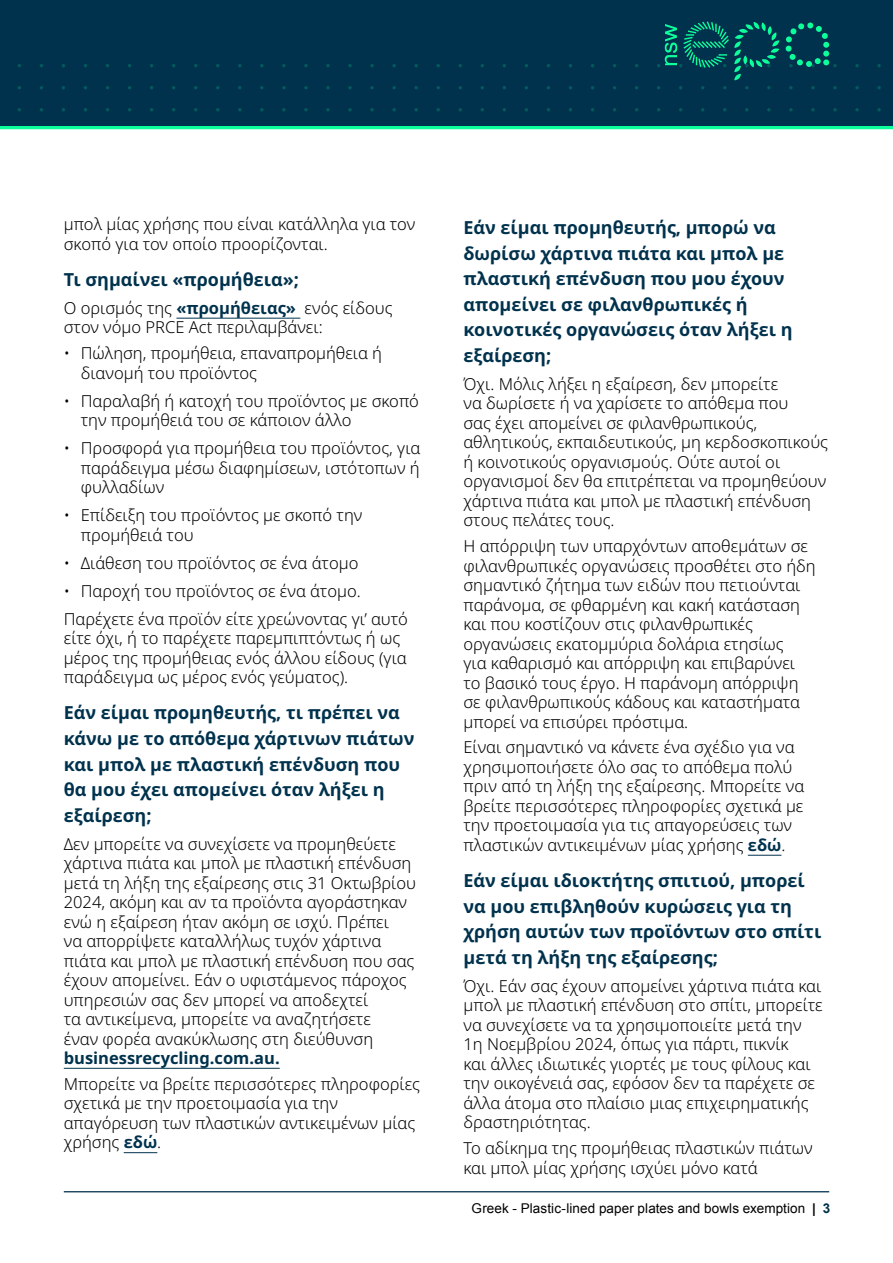
<style>
.page{position:relative;width:893px;height:1263px;background:#fff}
.page>*{position:absolute;margin:0;border:0;box-sizing:border-box;transform-origin:0 0}
.H3__Blue{font:700 18px/25.5px "Noto Sans";color:#00324d}
.Body{font:300 16.5px/19.5px "Noto Sans";color:#000}
.t1{font:13.5px "Arial";letter-spacing:.005em;color:#000}
.s1{font-weight:700;color:#00324d}
.s2{font-weight:700}
</style>
<div class="page">
<hr style="left:0;top:125px;width:893px;height:4px;background:#0dff9c">
<div style="left:0;top:0;width:893px;height:126px;background:#00324d"></div>
<svg style="left:17px;top:58px;width:864px;height:54px"></svg>
<hr style="left:64px;top:1191px;width:765px;height:1px;background:#00324d">
<svg style="left:665px;top:21px;width:164px;height:59px"></svg>
<hr style="left:176px;top:318px;width:124px;height:1px;background:#00324d">
<hr style="left:64px;top:1068px;width:216px;height:1px;background:#00324d">
<hr style="left:124px;top:1152px;width:33px;height:1px;background:#00324d">
<hr style="left:748px;top:855px;width:33px;height:1px;background:#00324d">
<p class="Body" style="left:64px;top:215px;width:353px">μπολ μίας χρήσης που είναι κατάλληλα για τον σκοπό για τον οποίο προορίζονται.</p>
<h3 class="H3__Blue" style="left:64px;top:267px;width:237px">Τι σημαίνει «προμήθεια»;</h3>
<p class="Body" style="left:64px;top:299px;width:330px">Ο ορισμός της <span class="s1">«προμήθειας»</span> ενός είδους στον νόμο PRCE Act περιλαμβάνει:</p>
<p class="Body" style="left:81px;top:344px;width:303px;text-indent:-17px">• Πώληση, προμήθεια, επαναπρομήθεια ή διανομή του προϊόντος</p>
<p class="Body" style="left:81px;top:391px;width:340px;text-indent:-17px">• Παραλαβή ή κατοχή του προϊόντος με σκοπό την προμήθειά του σε κάποιον άλλο</p>
<p class="Body" style="left:81px;top:439px;width:341px;text-align:justify;text-indent:-17px">• Προσφορά για προμήθεια του προϊόντος, για παράδειγμα μέσω διαφημίσεων, ιστότοπων ή φυλλαδίων</p>
<p class="Body" style="left:81px;top:506px;width:283px;text-indent:-17px">• Επίδειξη του προϊόντος με σκοπό την προμήθειά του</p>
<p class="Body" style="left:64px;top:553px;width:296px">• Διάθεση του προϊόντος σε ένα άτομο</p>
<p class="Body" style="left:64px;top:581px;width:299px">• Παροχή του προϊόντος σε ένα άτομο.</p>
<p class="Body" style="left:64px;top:609px;width:346px">Παρέχετε ένα προϊόν είτε χρεώνοντας γι’ αυτό είτε όχι, ή το παρέχετε παρεμπιπτόντως ή ως μέρος της προμήθειας ενός άλλου είδους (για παράδειγμα ως μέρος ενός γεύματος).</p>
<h3 class="H3__Blue" style="left:64px;top:701px;width:352px">Εάν είμαι προμηθευτής, τι πρέπει να κάνω με το απόθεμα χάρτινων πιάτων και μπολ με πλαστική επένδυση που θα μου έχει απομείνει όταν λήξει η εξαίρεση;</h3>
<p class="Body" style="left:64px;top:834px;width:354px">Δεν μπορείτε να συνεχίσετε να προμηθεύετε χάρτινα πιάτα και μπολ με πλαστική επένδυση μετά τη λήξη της εξαίρεσης στις 31 Οκτωβρίου 2024, ακόμη και αν τα προϊόντα αγοράστηκαν ενώ η εξαίρεση ήταν ακόμη σε ισχύ. Πρέπει<br>να απορρίψετε καταλλήλως τυχόν χάρτινα πιάτα και μπολ με πλαστική επένδυση που σας έχουν απομείνει. Εάν ο υφιστάμενος πάροχος υπηρεσιών σας δεν μπορεί να αποδεχτεί<br>τα αντικείμενα, μπορείτε να αναζητήσετε<br>έναν φορέα ανακύκλωσης στη διεύθυνση <span class="s1">businessrecycling.com.au.</span></p>
<p class="Body" style="left:64px;top:1074px;width:358px">Μπορείτε να βρείτε περισσότερες πληροφορίες σχετικά με την προετοιμασία για την απαγόρευση των πλαστικών αντικειμένων μίας χρήσης <span class="s1">εδώ</span>.</p>
<h3 class="H3__Blue" style="left:463px;top:215px;width:331px">Εάν είμαι προμηθευτής, μπορώ να δωρίσω χάρτινα πιάτα και μπολ με πλαστική επένδυση που μου έχουν απομείνει σε φιλανθρωπικές ή κοινοτικές οργανώσεις όταν λήξει η εξαίρεση;</h3>
<p class="Body" style="left:463px;top:374px;width:366px">Όχι. Μόλις λήξει η εξαίρεση, δεν μπορείτε<br>να δωρίσετε ή να χαρίσετε το απόθεμα που<br>σας έχει απομείνει σε φιλανθρωπικούς, αθλητικούς, εκπαιδευτικούς, μη κερδοσκοπικούς ή κοινοτικούς οργανισμούς. Ούτε αυτοί οι οργανισμοί δεν θα επιτρέπεται να προμηθεύουν χάρτινα πιάτα και μπολ με πλαστική επένδυση στους πελάτες τους.</p>
<p class="Body" style="left:463px;top:537px;width:354px">Η απόρριψη των υπαρχόντων αποθεμάτων σε φιλανθρωπικές οργανώσεις προσθέτει στο ήδη σημαντικό ζήτημα των ειδών που πετιούνται παράνομα, σε φθαρμένη και κακή κατάσταση και που κοστίζουν στις φιλανθρωπικές οργανώσεις εκατομμύρια δολάρια ετησίως<br>για καθαρισμό και απόρριψη και επιβαρύνει το βασικό τους έργο. Η παράνομη απόρριψη σε φιλανθρωπικούς κάδους και καταστήματα μπορεί να επισύρει πρόστιμα.</p>
<p class="Body" style="left:463px;top:738px;width:342px">Είναι σημαντικό να κάνετε ένα σχέδιο για να χρησιμοποιήσετε όλο σας το απόθεμα πολύ πριν από τη λήξη της εξαίρεσης. Μπορείτε να βρείτε περισσότερες πληροφορίες σχετικά με την προετοιμασία για τις απαγορεύσεις των πλαστικών αντικειμένων μίας χρήσης <span class="s1">εδώ</span>.</p>
<h3 class="H3__Blue" style="left:463px;top:868px;width:359px">Εάν είμαι ιδιοκτήτης σπιτιού, μπορεί να μου επιβληθούν κυρώσεις για τη χρήση αυτών των προϊόντων στο σπίτι μετά τη λήξη της εξαίρεσης;</h3>
<p class="Body" style="left:463px;top:976px;width:361px">Όχι. Εάν σας έχουν απομείνει χάρτινα πιάτα και μπολ με πλαστική επένδυση στο σπίτι, μπορείτε να συνεχίσετε να τα χρησιμοποιείτε μετά την 1η Νοεμβρίου 2024, όπως για πάρτι, πικνίκ<br>και άλλες ιδιωτικές γιορτές με τους φίλους και την οικογένειά σας, εφόσον δεν τα παρέχετε σε άλλα άτομα στο πλαίσιο μιας επιχειρηματικής δραστηριότητας.</p>
<p class="Body" style="left:463px;top:1139px;width:351px">Το αδίκημα της προμήθειας πλαστικών πιάτων και μπολ μίας χρήσης ισχύει μόνο κατά</p>
<p class="t1" style="left:472px;top:1200px;width:360px">Greek - Plastic-lined paper plates and bowls exemption <span class="s2">|</span> <span class="s1">3</span></p>
</div>
